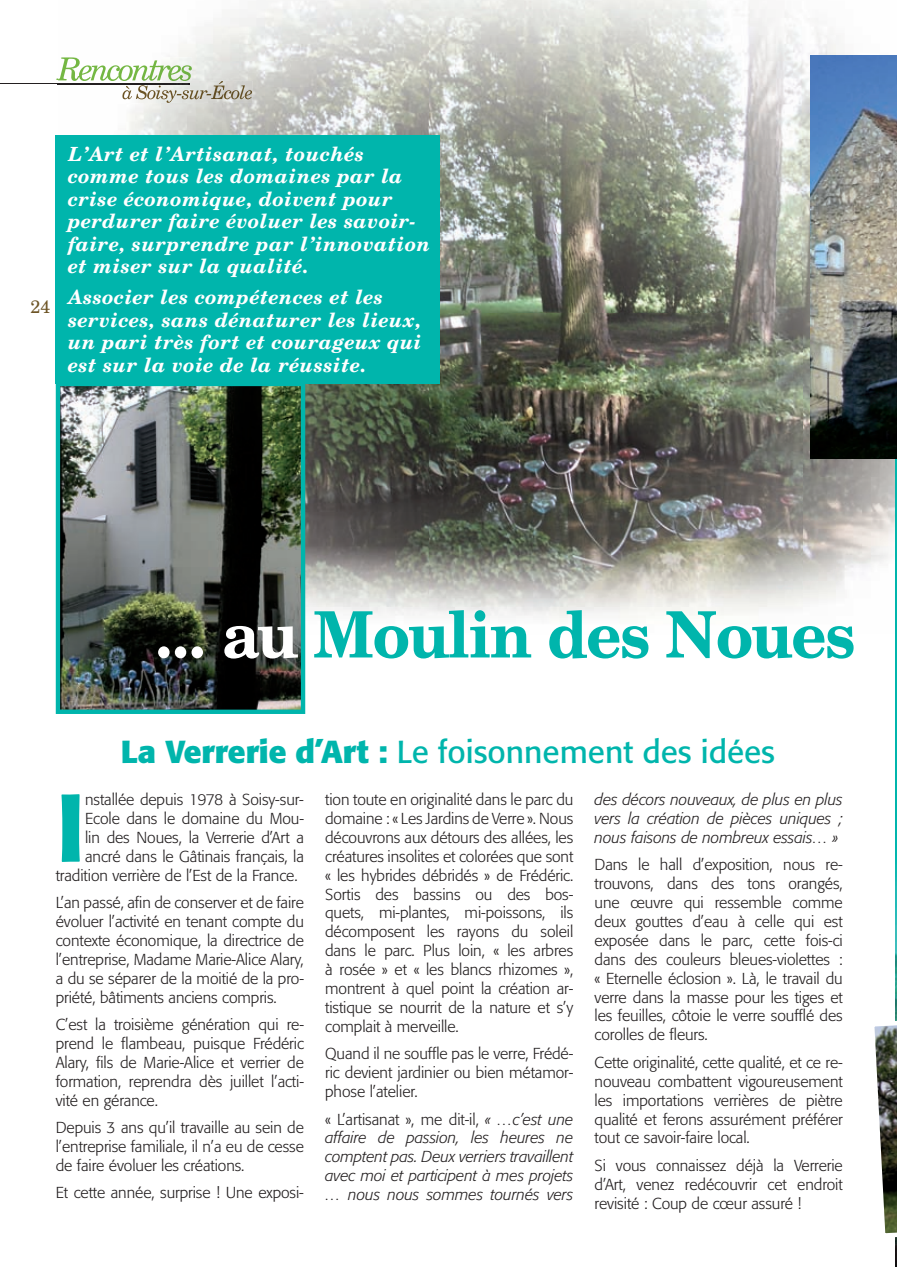
<style>
.page{position:relative;width:897px;height:1267px;background:#fff}
.page>*{position:absolute;margin:0;border:0;box-sizing:border-box;transform-origin:0 0}
.t1{font:500 95.1px "Formata";color:#00b5ac}
.t2{font:700 63.9px "Century Schoolbook BT";letter-spacing:-.02em;color:#00b5ac;scale:.96 1}
.t3{font:31.5px "Formata";color:#00b5ac}
.t4{font:italic 700 19.5px/22.5px "Century Schoolbook BT";letter-spacing:.03em;color:#fff}
.t5{font:18px "Century Schoolbook BT";color:#6d5425}
.t6{font:300 15.75px/18.9px "Formata";letter-spacing:-.005em;color:#231f20;text-align:justify}
.t7{font:italic 300 15.75px/18.9px "Formata";letter-spacing:-.005em;color:#231f20;text-align:justify}
.s1{color:#fff}
.s2{font-weight:700}
.s3{font-style:normal}
</style>
<div class="page">
<hr style="left:0;top:83px;width:189px;height:1px;background:#231f20">
<img style="left:57px;top:0;width:839px;height:634px">
<img style="left:58px;top:83px;width:64px;height:1px">
<img style="left:58px;top:57px;width:134px;height:24px">
<img style="left:122px;top:81px;width:130px;height:22px">
<img style="left:122px;top:83px;width:67px;height:1px">
<img style="left:122px;top:81px;width:70px;height:1px">
<img style="left:61px;top:387px;width:239px;height:322px">
<div style="left:56px;top:382px;width:249px;height:332px;border:4px solid #00b5ac"></div>
<div style="left:56px;top:135px;width:384px;height:248px;background:#00b5ac"></div>
<hr style="left:895px;top:421px;width:1px;height:822px;background:#00b5ac">
<img style="left:895px;top:869px;width:1px;height:134px">
<img style="left:810px;top:56px;width:86px;height:402px">
<img style="left:874px;top:1003px;width:23px;height:264px">
<p class="t5" style="left:31px;top:295px;width:21px">24</p>
<p class="t4" style="left:68px;top:142px;width:363px">L’Art et l’Artisanat, touchés comme tous les domaines par la crise économique, doivent pour perdurer faire évoluer les savoir&shy;faire, surprendre par l’innovation et miser sur la qualité.</p>
<p class="t4" style="left:68px;top:286px;width:355px">Associer les compétences et les services, sans dénaturer les lieux, un pari très fort et courageux qui est sur la voie de la réussite.</p>
<h2 class="t2" style="left:155px;top:594px;width:730px"><span class="s1">... au</span> Moulin des Noues</h2>
<h3 class="t3" style="left:121px;top:732px;width:655px"><span class="s2">La Verrerie d’Art :</span> Le foisonnement des idées</h3>
<h1 class="t1" style="left:56px;top:769px;width:31px">I</h1>
<p class="t6" style="left:85px;top:790px;width:220px">nstallée depuis 1978 à Soisy-sur-</p>
<p class="t6" style="left:85px;top:809px;width:220px">Ecole dans le domaine du Mou-</p>
<p class="t6" style="left:85px;top:827px;width:220px">lin des Noues, la Verrerie d’Art a</p>
<p class="t6" style="left:85px;top:846px;width:220px">ancré dans le Gâtinais français, la</p>
<p class="t6" style="left:56px;top:865px;width:243px">tradition verrière de l’Est de la France.</p>
<p class="t6" style="left:56px;top:893px;width:250px">L’an passé, afin de conserver et de faire évoluer l’activité en tenant compte du contexte économique, la directrice de l’entreprise, Madame Marie-Alice Alary, a du se séparer de la moitié de la pro&shy;priété, bâtiments anciens compris.</p>
<p class="t6" style="left:56px;top:1015px;width:250px">C’est la troisième génération qui re&shy;prend le flambeau, puisque Frédéric Alary, fils de Marie-Alice et verrier de formation, reprendra dès juillet l’acti&shy;vité en gérance.</p>
<p class="t6" style="left:56px;top:1118px;width:250px">Depuis 3 ans qu’il travaille au sein de l’entreprise familiale, il n’a eu de cesse de faire évoluer les créations.</p>
<p class="t6" style="left:56px;top:1183px;width:249px">Et cette année, surprise ! Une exposi-</p>
<p class="t6" style="left:325px;top:790px;width:250px">tion toute en originalité dans le parc du domaine : « Les Jardins de Verre ». Nous découvrons aux détours des allées, les créatures insolites et colorées que sont « les hybrides débridés » de Frédéric.<br>Sortis des bassins ou des bos&shy;quets, mi-plantes, mi-poissons, ils décomposent les rayons du soleil dans le parc. Plus loin, « les arbres à rosée » et « les blancs rhizomes », montrent à quel point la création ar&shy;tistique se nourrit de la nature et s’y complait à merveille.</p>
<p class="t6" style="left:325px;top:1044px;width:249px">Quand il ne souffle pas le verre, Frédé&shy;ric devient jardinier ou bien métamor&shy;phose l’atelier.</p>
<p class="t7" style="left:325px;top:1109px;width:250px"><span class="s3">« L’artisanat », me dit-il,</span> « …c’est une affaire de passion, les heures ne comptent pas. Deux verriers travaillent avec moi et participent à mes projets … nous nous sommes tournés vers</p>
<p class="t7" style="left:594px;top:790px;width:250px">des décors nouveaux, de plus en plus vers la création de pièces uniques ; nous faisons de nombreux essais… »</p>
<p class="t6" style="left:594px;top:855px;width:250px">Dans le hall d’exposition, nous re&shy;trouvons, dans des tons orangés, une œuvre qui ressemble comme deux gouttes d’eau à celle qui est exposée dans le parc, cette fois-ci dans des couleurs bleues-violettes : « Eternelle éclosion ». Là, le travail du verre dans la masse pour les tiges et les feuilles, côtoie le verre soufflé des corolles de fleurs.</p>
<p class="t6" style="left:594px;top:1052px;width:249px">Cette originalité, cette qualité, et ce re&shy;nouveau combattent vigoureusement les importations verrières de piètre qualité et ferons assurément préférer tout ce savoir-faire local.</p>
<p class="t6" style="left:594px;top:1155px;width:249px">Si vous connaissez déjà la Verrerie d’Art, venez redécouvrir cet endroit revisité : Coup de cœur assuré !</p>
</div>
